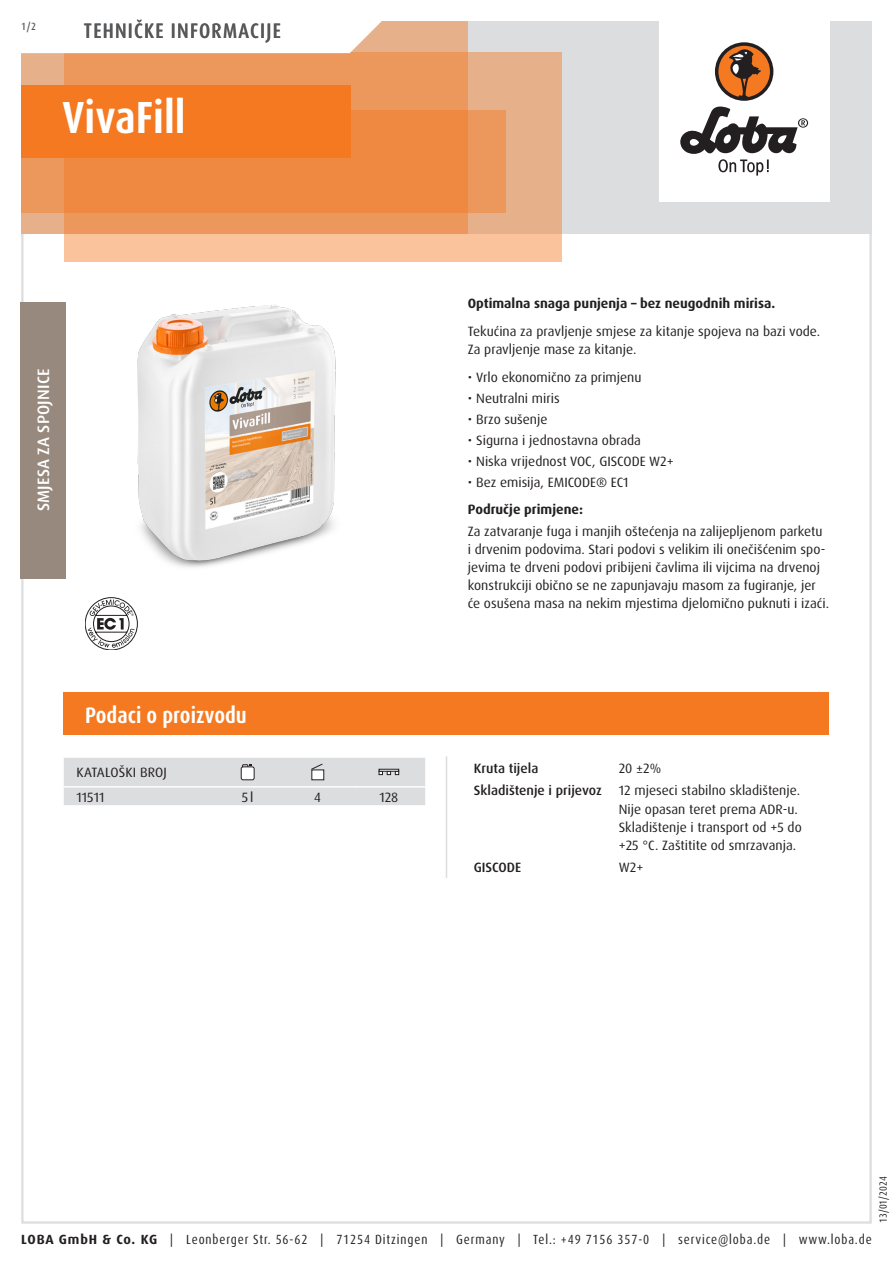
<style>
.page{position:relative;width:893px;height:1263px;background:#fff}
.page>*{position:absolute;margin:0;border:0;box-sizing:border-box;transform-origin:0 0}
.Produktname_weiss{font:700 condensed 45px "Dax Pro";color:#fff}
.Abschnitt{font:700 condensed 22.5px "Dax Pro";color:#fff}
.TI{font:500 condensed 21px "Dax Pro";letter-spacing:.06em;color:#57585a}
.Produktart_Vorbereitung{font:500 16.5px "Dax Pro";letter-spacing:.01em;color:#fff}
.Text{font:13.5px/18px "Dax Pro";color:#231f20}
.Text_ohne_Silbentrennung{font:13.5px/18px "Dax Pro";color:#231f20}
.Text_Bold{font:700 13.5px "Dax Pro";color:#231f20}
.Text_Medium{font:500 13.5px "Dax Pro";color:#231f20}
.Text_Großbuchstaben{font:13.5px "Dax Pro";letter-spacing:.01em;color:#231f20}
.Text_zentriert{font:13.5px "Dax Pro";color:#231f20}
.t1{font:condensed 13.35px "Dax Pro";letter-spacing:.065em;color:#231f20}
.t2{font:condensed 10.5px "Dax Pro";color:#231f20}
.t3{font:500 condensed 10.5px "Dax Pro";color:#57585a}
.s1{font-weight:700;font-stretch:normal}
</style>
<div class="page">
<hr style="left:446px;top:756px;width:1px;height:122px;background:#dcdddf">
<svg style="left:64px;top:757px;width:361px;height:49px;background:#dddddf"></svg>
<div style="left:379px;top:769px;width:20px;height:2px;border:1px solid #231f20"></div>
<div style="left:64px;top:692px;width:765px;height:43px;background:#f47921"></div>
<svg style="left:85px;top:597px;width:53px;height:53px"></svg>
<img style="left:137px;top:305px;width:199px;height:263px">
<div style="left:20px;top:302px;width:46px;height:276px;background:#98897e"></div>
<div style="left:21px;top:21px;width:851px;height:213px;background:#dcdddf"></div>
<div style="left:659px;top:0;width:170px;height:202px;background:#fff"></div>
<svg style="left:680px;top:106px;width:128px;height:70px"></svg>
<div style="left:715px;top:42px;width:58px;height:59px;background:#231f20;border-radius:50%"></div>
<svg style="left:718px;top:45px;width:52px;height:52px"></svg>
<div style="left:64px;top:52px;width:497px;height:209px;background:linear-gradient(to right,#fec79f,#efb992)"></div>
<div style="left:21px;top:111px;width:485px;height:102px;background:#ec975b"></div>
<svg style="left:21px;top:21px;width:447px;height:213px;background:#ed9150"></svg>
<svg style="left:21px;top:21px;width:411px;height:34px;background:#faede4"></svg>
<div style="left:21px;top:85px;width:330px;height:72px;background:#f47921"></div>
<p class="t3" style="left:21px;top:19px;width:16px">1/2</p>
<p class="TI" style="left:84px;top:17px;width:198px">TEHNIČKE INFORMACIJE</p>
<p class="Produktname_weiss" style="left:62px;top:89px;width:125px">VivaFill</p>
<p class="Produktart_Vorbereitung" style="left:33px;top:511px;width:144px;rotate:-90deg">SMJESA ZA SPOJNICE</p>
<p class="Abschnitt" style="left:85px;top:700px;width:163px">Podaci o proizvodu</p>
<p class="Text_Großbuchstaben" style="left:77px;top:764px;width:92px">KATALOŠKI BROJ</p>
<p class="Text" style="left:77px;top:788px;width:29px">11511</p>
<p class="Text_zentriert" style="left:242px;top:788px;width:13px">5l</p>
<p class="Text_zentriert" style="left:314px;top:788px;width:8px">4</p>
<p class="Text_zentriert" style="left:379px;top:788px;width:20px">128</p>
<p class="Text_Bold" style="left:468px;top:295px;width:309px">Optimalna snaga punjenja – bez neugodnih mirisa.</p>
<p class="Text" style="left:468px;top:323px;width:354px">Tekućina za pravljenje smjese za kitanje spojeva na bazi vode.<br>Za pravljenje mase za kitanje.</p>
<p class="Text" style="left:468px;top:368px;width:175px">• Vrlo ekonomično za primjenu</p>
<p class="Text" style="left:468px;top:389px;width:93px">• Neutralni miris</p>
<p class="Text" style="left:468px;top:410px;width:81px">• Brzo sušenje</p>
<p class="Text" style="left:468px;top:431px;width:175px">• Sigurna i jednostavna obrada</p>
<p class="Text" style="left:468px;top:452px;width:207px">• Niska vrijednost VOC, GISCODE W2+</p>
<p class="Text" style="left:468px;top:473px;width:162px">• Bez emisija, EMICODE® EC1</p>
<p class="Text_Bold" style="left:468px;top:501px;width:117px">Područje primjene:</p>
<p class="Text" style="left:468px;top:522px;width:363px">Za zatvaranje fuga i manjih oštećenja na zalijepljenom parketu i drvenim podovima. Stari podovi s velikim ili onečišćenim spo&shy;jevima te drveni podovi pribijeni čavlima ili vijcima na drvenoj konstrukciji obično se ne zapunjavaju masom za fugiranje, jer će osušena masa na nekim mjestima djelomično puknuti i izaći.</p>
<p class="Text_Medium" style="left:474px;top:759px;width:66px">Kruta tijela</p>
<p class="Text_ohne_Silbentrennung" style="left:619px;top:759px;width:44px">20 ±2%</p>
<p class="Text_Medium" style="left:474px;top:782px;width:130px">Skladištenje i prijevoz</p>
<p class="Text_ohne_Silbentrennung" style="left:619px;top:782px;width:183px">12 mjeseci stabilno skladištenje.</p>
<p class="Text_ohne_Silbentrennung" style="left:619px;top:800px;width:181px">Nije opasan teret prema ADR-u.</p>
<p class="Text_ohne_Silbentrennung" style="left:619px;top:818px;width:184px">Skladištenje i transport od +5 do +25 °C. Zaštitite od smrzavanja.</p>
<p class="Text_Medium" style="left:474px;top:859px;width:49px">GISCODE</p>
<p class="Text_ohne_Silbentrennung" style="left:619px;top:858px;width:26px">W2+</p>
<p class="t2" style="left:876px;top:1222px;width:48px;rotate:-90deg">13/01/2024</p>
<p class="t1" style="left:21px;top:1230px;width:852px"><span class="s1">LOBA GmbH &amp; Co. KG</span> | Leonberger Str. 56-62 | 71254 Ditzingen | Germany | Tel.: +49 7156 357-0 | service@loba.de | www.loba.de</p>
</div>
